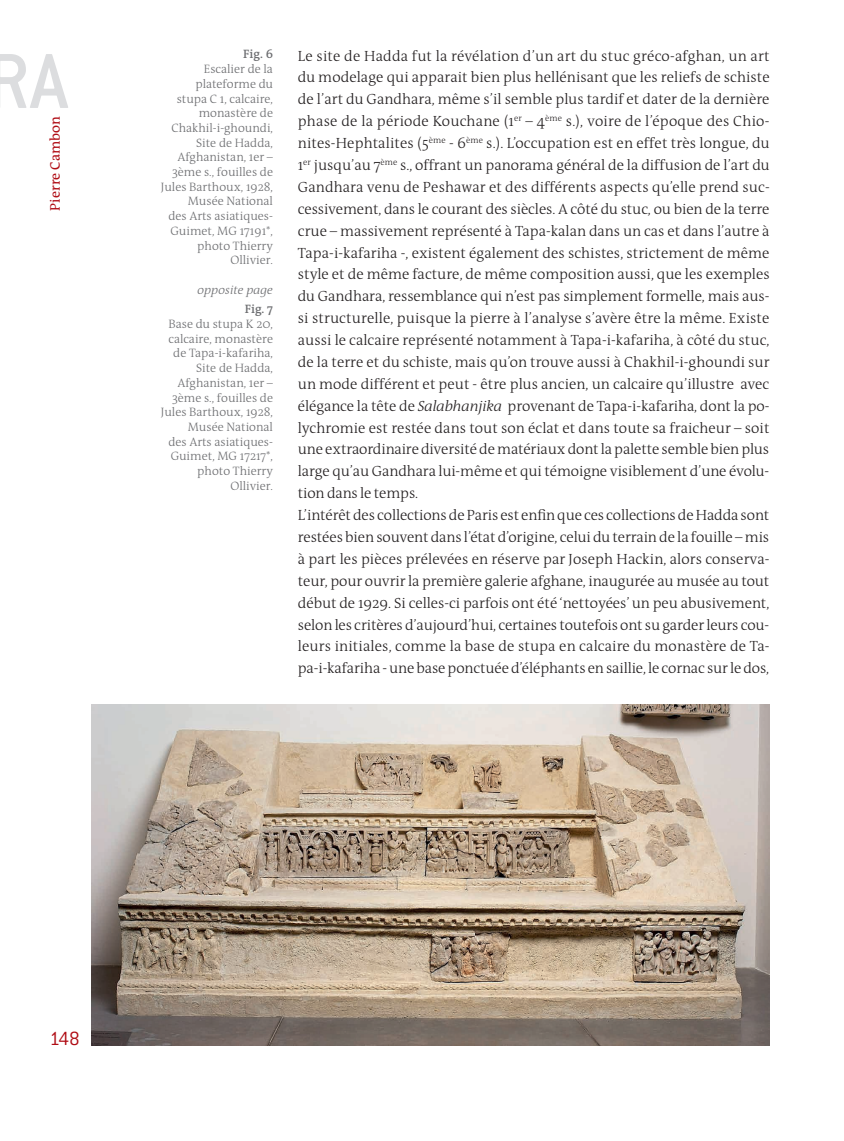
<style>
.page{position:relative;width:844px;height:1141px;background:#fff}
.page>*{position:absolute;margin:0;border:0;box-sizing:border-box;transform-origin:0 0}
.t1{font:500 85.58px "Conduit ITC";color:#dcdddf}
.t2{font:300 21px "Conduit ITC";color:#b00d15}
.t3{font:300 14.88px/21.9px "The Antiqua B3";color:#231f20}
.t4{font:14px "The Antiqua B5";color:#b00d15}
.t5{font:300 12.25px/14.7px "The Antiqua B3";color:#6c6d70;text-align:right}
.t6{font:italic 300 12.25px "The Antiqua B3 i";color:#6c6d70}
.t7{font:600 12.25px "The Antiqua B6";color:#6c6d70}
.s1{font-family:"The Antiqua B3 i";font-style:italic}
</style>
<div class="page">
<img style="left:91px;top:704px;width:678px;height:341px">
<h1 class="t1" style="left:-14px;top:33px;width:84px">RA</h1>
<p class="t4" style="left:48px;top:211px;width:96px;rotate:-90deg">Pierre Cambon</p>
<p class="t7" style="left:243px;top:48px;width:31px">Fig. 6</p>
<p class="t5" style="left:161px;top:62px;width:114px">Escalier de la plateforme du<br>stupa C 1, calcaire, monastère de<br>Chakhil-i-ghoundi,<br>Site de Hadda,<br>Afghanistan, 1er –<br>3ème s., fouilles de<br>Jules Barthoux, 1928,<br>Musée National<br>des Arts asiatiques-<br>Guimet, MG 17191*, photo Thierry<br>Ollivier.</p>
<p class="t6" style="left:197px;top:283px;width:77px">opposite page</p>
<p class="t7" style="left:245px;top:303px;width:30px">Fig. 7</p>
<p class="t5" style="left:161px;top:317px;width:114px">Base du stupa K 20, calcaire, monastère de Tapa-i-kafariha,<br>Site de Hadda,<br>Afghanistan, 1er –<br>3ème s., fouilles de<br>Jules Barthoux, 1928,<br>Musée National<br>des Arts asiatiques-<br>Guimet, MG 17217*, photo Thierry<br>Ollivier.</p>
<p class="t3" style="left:298px;top:45px;width:473px">Le site de Hadda fut la révélation d’un art du stuc gréco-afghan, un art du modelage qui apparait bien plus hellénisant que les reliefs de schiste de l’art du Gandhara, même s’il semble plus tardif et dater de la dernière phase de la période Kouchane (1<sup>er</sup> – 4<sup>ème</sup> s.), voire de l’époque des Chio&shy;nites-Hephtalites (5<sup>ème</sup> - 6<sup>ème</sup> s.). L’occupation est en effet très longue, du 1<sup>er</sup> jusqu’au 7<sup>ème</sup> s., offrant un panorama général de la diffusion de l’art du Gandhara venu de Peshawar et des différents aspects qu’elle prend suc&shy;cessivement, dans le courant des siècles. A côté du stuc, ou bien de la terre crue – massivement représenté à Tapa-kalan dans un cas et dans l’autre à Tapa-i-kafariha -, existent également des schistes, strictement de même style et de même facture, de même composition aussi, que les exemples du Gandhara, ressemblance qui n’est pas simplement formelle, mais aus&shy;si structurelle, puisque la pierre à l’analyse s’avère être la même. Existe aussi le calcaire représenté notamment à Tapa-i-kafariha, à côté du stuc, de la terre et du schiste, mais qu’on trouve aussi à Chakhil-i-ghoundi sur un mode différent et peut - être plus ancien, un calcaire qu’illustre avec élégance la tête de <span class="s1">Salabhanjika</span> provenant de Tapa-i-kafariha, dont la po&shy;lychromie est restée dans tout son éclat et dans toute sa fraicheur – soit une extraordinaire diversité de matériaux dont la palette semble bien plus large qu’au Gandhara lui-même et qui témoigne visiblement d’une évolu&shy;tion dans le temps.<br>L’intérêt des collections de Paris est enfin que ces collections de Hadda sont restées bien souvent dans l’état d’origine, celui du terrain de la fouille – mis à part les pièces prélevées en réserve par Joseph Hackin, alors conserva&shy;teur, pour ouvrir la première galerie afghane, inaugurée au musée au tout début de 1929. Si celles-ci parfois ont été ‘nettoyées’ un peu abusivement, selon les critères d’aujourd’hui, certaines toutefois ont su garder leurs cou&shy;leurs initiales, comme la base de stupa en calcaire du monastère de Ta&shy;pa-i-kafariha - une base ponctuée d’éléphants en saillie, le cornac sur le dos,</p>
<h2 class="t2" style="left:50px;top:1027px;width:32px">148</h2>
</div>
